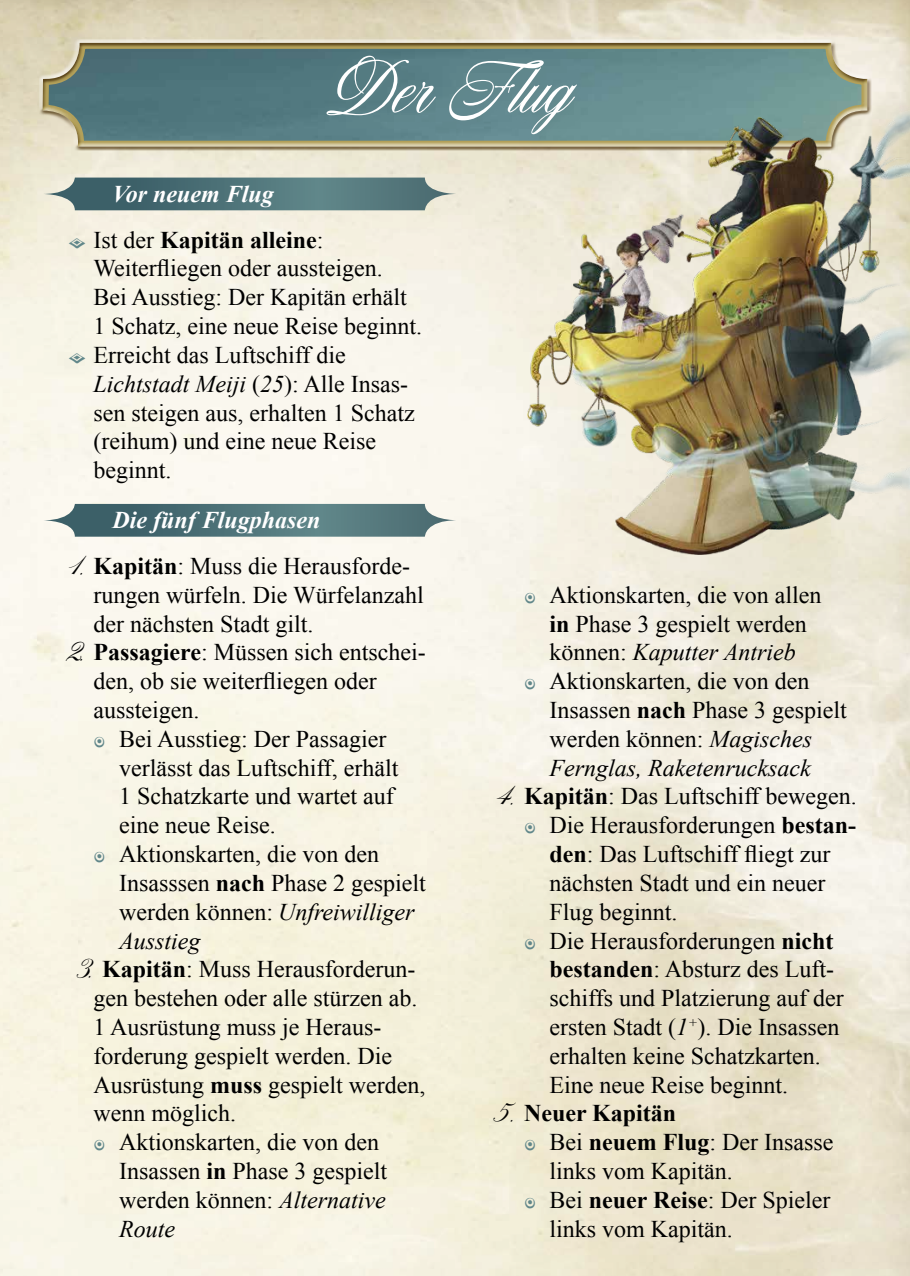
<style>
.page{position:relative;width:910px;height:1276px;background:#fff}
.page>*{position:absolute;margin:0;border:0;box-sizing:border-box;transform-origin:0 0}
.t1{font:700 72px "Nautica";letter-spacing:-.03em;color:#fff}
.t2{font:24px/28.8px "Times New Roman";color:#000}
.t3{font:italic 24px "Times New Roman";color:#000}
.t4{font:700 24px/45.6px "Times New Roman";color:#000}
.t5{font:italic 700 24px "Times New Roman";color:#fff}
.s1{font-style:italic;color:#fff}
.s2{font-weight:400}
.s3{font-style:italic}
.s4{font-family:"Nautica";font-weight:700}
.s5{font-weight:700}
.s6{font-style:normal}
</style>
<div class="page">
<div style="left:38px;top:39px;width:834px;height:110px;background:#5f461c;opacity:.75"></div>
<div style="left:309px;top:38px;width:285px;height:114px;background:#61878a;opacity:.75"></div>
<svg style="left:43px;top:178px;width:414px;height:32px;background:#618083"></svg>
<svg style="left:43px;top:504px;width:414px;height:33px;background:#638387"></svg>
<img style="left:528px;top:105px;width:382px;height:450px">
<svg style="left:69px;top:238px;width:16px;height:10px"></svg>
<svg style="left:69px;top:353px;width:16px;height:10px"></svg>
<svg style="left:95px;top:737px;width:9px;height:10px"></svg>
<svg style="left:95px;top:852px;width:9px;height:10px"></svg>
<svg style="left:95px;top:1140px;width:9px;height:10px"></svg>
<svg style="left:525px;top:593px;width:10px;height:10px"></svg>
<svg style="left:525px;top:679px;width:10px;height:10px"></svg>
<svg style="left:525px;top:823px;width:10px;height:10px"></svg>
<svg style="left:525px;top:938px;width:10px;height:10px"></svg>
<svg style="left:525px;top:1140px;width:10px;height:10px"></svg>
<svg style="left:525px;top:1197px;width:10px;height:11px"></svg>
<h1 class="t1" style="left:332px;top:45px;width:243px">Der Flug</h1>
<p class="t4" style="left:94px;top:171px;width:231px;text-indent:19px"><span class="s1">Vor neuem Flug<br></span><span class="s2">Ist der</span> Kapitän alleine<span class="s2">:</span></p>
<p class="t2" style="left:94px;top:254px;width:330px">Weiterfliegen oder aussteigen.<br>Bei Ausstieg: Der Kapitän erhält<br>1 Schatz, eine neue Reise beginnt.<br>Erreicht das Luftschiff die<br><span class="s3">Lichtstadt Meiji</span> (<span class="s3">25</span>): Alle Insas&shy;sen steigen aus, erhalten 1 Schatz (reihum) und eine neue Reise beginnt.</p>
<p class="t5" style="left:112px;top:503px;width:210px">Die fünf Flugphasen</p>
<p class="t2" style="left:68px;top:551px;width:344px"><span class="s4">1.</span> <span class="s5">Kapitän</span>: Muss die Herausforde-</p>
<p class="t2" style="left:94px;top:580px;width:332px">rungen würfeln. Die Würfelanzahl der nächsten Stadt gilt.</p>
<p class="t2" style="left:67px;top:637px;width:360px"><span class="s4">2.</span> <span class="s5">Passagiere</span>: Müssen sich entschei-</p>
<p class="t2" style="left:94px;top:666px;width:285px">den, ob sie weiterfliegen oder</p>
<p class="t2" style="left:94px;top:695px;width:107px">aussteigen.</p>
<p class="t2" style="left:119px;top:724px;width:269px">Bei Ausstieg: Der Passagier</p>
<p class="t2" style="left:119px;top:753px;width:281px">verlässt das Luftschiff, erhält</p>
<p class="t2" style="left:119px;top:781px;width:276px">1 Schatzkarte und wartet auf</p>
<p class="t2" style="left:119px;top:810px;width:158px">eine neue Reise.</p>
<p class="t2" style="left:119px;top:839px;width:261px">Aktionskarten, die von den</p>
<p class="t2" style="left:119px;top:868px;width:308px">Insasssen <span class="s5">nach</span> Phase 2 gespielt</p>
<p class="t3" style="left:119px;top:895px;width:297px"><span class="s6">werden können:</span> Unfreiwilliger</p>
<p class="t3" style="left:119px;top:924px;width:83px">Ausstieg</p>
<p class="t2" style="left:78px;top:954px;width:339px"><span class="s4">3.</span> <span class="s5">Kapitän</span>: Muss Herausforderun-</p>
<p class="t2" style="left:94px;top:983px;width:325px">gen bestehen oder alle stürzen ab.</p>
<p class="t2" style="left:94px;top:1012px;width:289px">1 Ausrüstung muss je Heraus-</p>
<p class="t2" style="left:94px;top:1041px;width:300px">forderung gespielt werden. Die</p>
<p class="t2" style="left:94px;top:1069px;width:333px">Ausrüstung <span class="s5">muss</span> gespielt werden,</p>
<p class="t2" style="left:94px;top:1098px;width:144px">wenn möglich.</p>
<p class="t2" style="left:119px;top:1127px;width:261px">Aktionskarten, die von den</p>
<p class="t2" style="left:119px;top:1156px;width:269px">Insassen <span class="s5">in</span> Phase 3 gespielt</p>
<p class="t2" style="left:119px;top:1185px;width:268px">werden können: <span class="s3">Alternative</span></p>
<p class="t3" style="left:119px;top:1212px;width:57px">Route</p>
<p class="t2" style="left:550px;top:580px;width:299px">Aktionskarten, die von allen <span class="s5">in</span> Phase 3 gespielt werden können: <span class="s3">Kaputter Antrieb<br></span>Aktionskarten, die von den<br>Insassen <span class="s5">nach</span> Phase 3 gespielt werden können: <span class="s3">Magisches<br>Fernglas, Raketenrucksack</span></p>
<p class="t2" style="left:549px;top:781px;width:309px;text-indent:-54px"><span class="s4">4.</span> <span class="s5">Kapitän</span>: Das Luftschiff bewegen.<br>Die Herausforderungen <span class="s5">bestan&shy;den</span>: Das Luftschiff fliegt zur nächsten Stadt und ein neuer<br>Flug beginnt.<br>Die Herausforderungen <span class="s5">nicht bestanden</span>: Absturz des Luft&shy;schiffs und Platzierung auf der ersten Stadt (<span class="s3">1</span><sup>+</sup>). Die Insassen erhalten keine Schatzkarten.<br>Eine neue Reise beginnt.</p>
<p class="t2" style="left:549px;top:1098px;width:285px;text-indent:-56px"><span class="s4">5.</span> <span class="s5">Neuer Kapitän<br></span>Bei <span class="s5">neuem Flug</span>: Der Insasse links vom Kapitän.<br>Bei <span class="s5">neuer Reise</span>: Der Spieler links vom Kapitän.</p>
</div>
